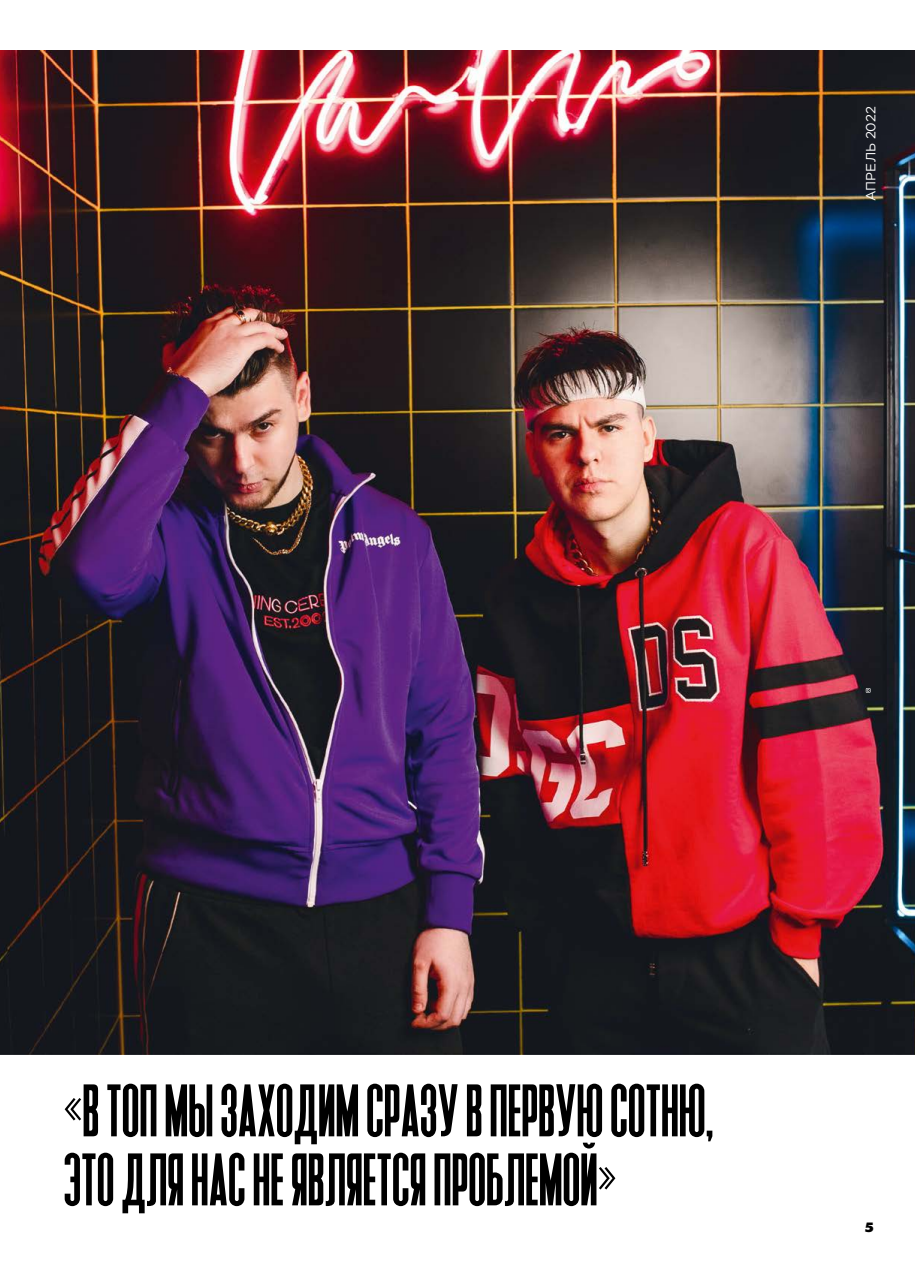
<style>
.page{position:relative;width:915px;height:1276px;background:#fff}
.page>*{position:absolute;margin:0;border:0;box-sizing:border-box;transform-origin:0 0}
.t1{font:69px/69px "Heathergreen";letter-spacing:.01em;color:#000}
.t2{font:13.5px "Futura Futuris Black C";color:#000}
.t3{font:13.35px "Gotham Pro";letter-spacing:.005em;color:#fff}
</style>
<div class="page">
<img style="left:0;top:51px;width:914px;height:1003px">
<svg style="left:865px;top:688px;width:5px;height:5px"></svg>
<p class="t3" style="left:863px;top:201px;width:97px;rotate:-90deg">АПРЕЛЬ 2022</p>
<p class="t1" style="left:64px;top:1069px;width:650px">«ВТОП МЫ ЗАХОДИМ СРАЗУ ВПЕРВУЮ СОТНЮ,<br>ЭТО ДЛЯ НАС НЕЯВЛЯЕТСЯ ПРОБЛЕМОЙ»</p>
<p class="t2" style="left:864px;top:1219px;width:11px">5</p>
</div>
